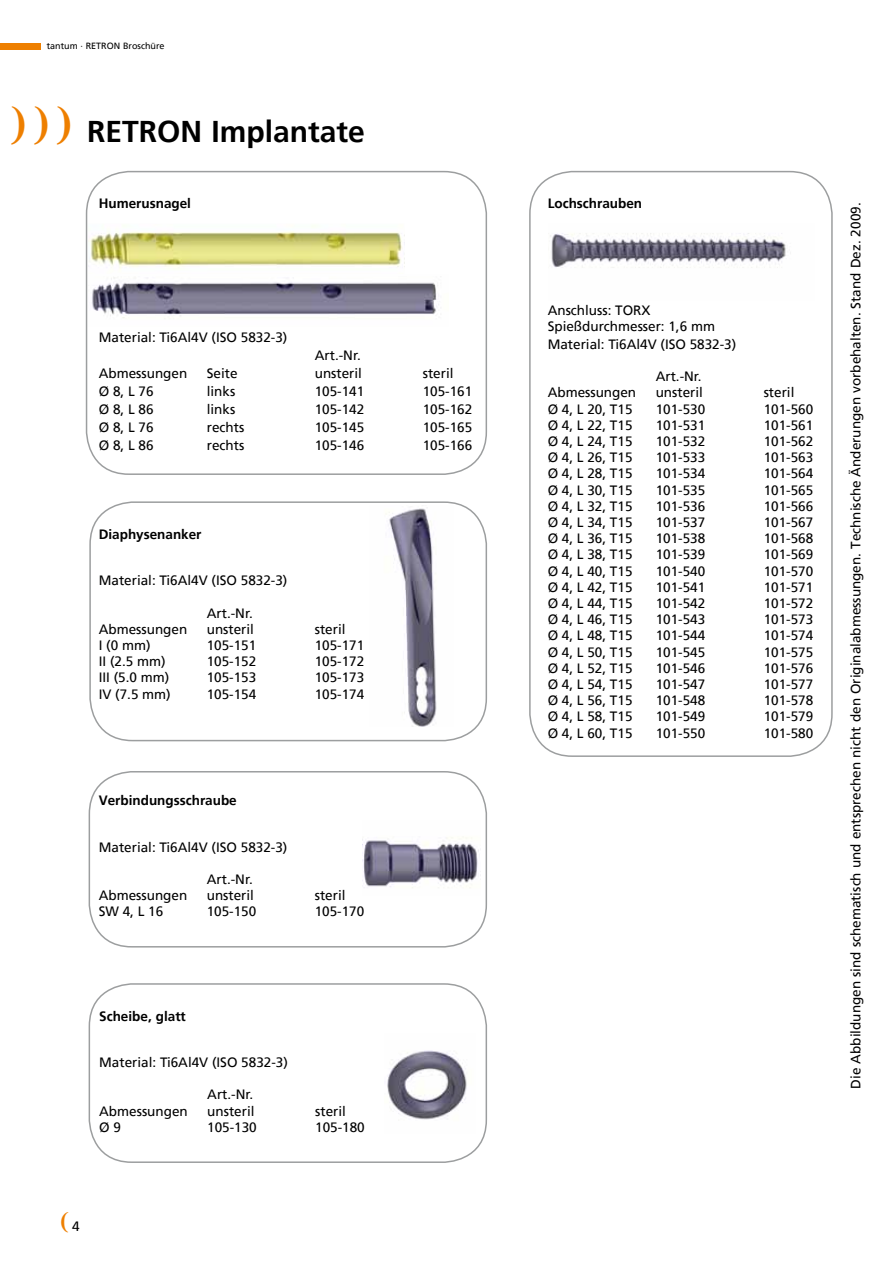
<style>
.page{position:relative;width:893px;height:1263px;background:#fff}
.page>*{position:absolute;margin:0;border:0;box-sizing:border-box;transform-origin:0 0}
.t1{font:700 30px "Frutiger";color:#000}
.t2{font:24px "Copperplate Thirty One AB";color:#ee7f00}
.t3{font:13.5px/16.2px "Frutiger";color:#000}
.t4{font:700 13.5px "Frutiger";color:#000}
.t5{font:9px "Frutiger";color:#000}
.s1{font-family:"Copperplate Thirty One AB";font-weight:400;font-size:45px;color:#ee7f00}
.s2{font-family:"Frutiger";font-size:13.5px;color:#000}
</style>
<div class="page">
<div style="left:529px;top:171px;width:304px;height:586px;border:2px solid #9c9e9f;border-radius:43px"></div>
<div style="left:86px;top:171px;width:401px;height:304px;border:2px solid #9c9e9f;border-radius:43px"></div>
<img style="left:89px;top:226px;width:316px;height:44px">
<img style="left:92px;top:277px;width:347px;height:42px">
<div style="left:89px;top:501px;width:398px;height:240px;border:2px solid #9c9e9f;border-radius:43px"></div>
<img style="left:386px;top:508px;width:51px;height:219px">
<div style="left:89px;top:771px;width:398px;height:176px;border:2px solid #9c9e9f;border-radius:43px"></div>
<img style="left:362px;top:837px;width:117px;height:51px">
<div style="left:89px;top:983px;width:398px;height:180px;border:2px solid #9c9e9f;border-radius:43px"></div>
<img style="left:387px;top:1050px;width:80px;height:70px">
<img style="left:550px;top:233px;width:236px;height:35px">
<div style="left:0;top:43px;width:41px;height:7px;background:#ee7f00"></div>
<p class="t5" style="left:47px;top:41px;width:119px">tantum · RETRON Broschüre</p>
<h1 class="t1" style="left:11px;top:114px;width:356px"><span class="s1">) ) )</span> RETRON Implantate</h1>
<p class="t4" style="left:99px;top:196px;width:94px">Humerusnagel</p>
<p class="t3" style="left:99px;top:329px;width:190px">Material: Ti6Al4V (ISO 5832-3)</p>
<p class="t3" style="left:315px;top:347px;width:48px">Art.-Nr.</p>
<p class="t3" style="left:99px;top:365px;width:90px">Abmessungen</p>
<p class="t3" style="left:207px;top:365px;width:32px">Seite</p>
<p class="t3" style="left:315px;top:365px;width:49px">unsteril</p>
<p class="t3" style="left:423px;top:365px;width:32px">steril</p>
<p class="t3" style="left:99px;top:383px;width:56px">Ø 8, L 76</p>
<p class="t3" style="left:207px;top:383px;width:30px">links</p>
<p class="t3" style="left:315px;top:383px;width:51px">105-141</p>
<p class="t3" style="left:423px;top:383px;width:51px">105-161</p>
<p class="t3" style="left:99px;top:401px;width:56px">Ø 8, L 86</p>
<p class="t3" style="left:207px;top:401px;width:30px">links</p>
<p class="t3" style="left:315px;top:401px;width:51px">105-142</p>
<p class="t3" style="left:423px;top:401px;width:51px">105-162</p>
<p class="t3" style="left:99px;top:419px;width:56px">Ø 8, L 76</p>
<p class="t3" style="left:207px;top:419px;width:39px">rechts</p>
<p class="t3" style="left:315px;top:419px;width:51px">105-145</p>
<p class="t3" style="left:423px;top:419px;width:51px">105-165</p>
<p class="t3" style="left:99px;top:437px;width:56px">Ø 8, L 86</p>
<p class="t3" style="left:207px;top:437px;width:39px">rechts</p>
<p class="t3" style="left:315px;top:437px;width:51px">105-146</p>
<p class="t3" style="left:423px;top:437px;width:51px">105-166</p>
<p class="t4" style="left:99px;top:526px;width:104px">Diaphysenanker</p>
<p class="t3" style="left:99px;top:572px;width:190px">Material: Ti6Al4V (ISO 5832-3)</p>
<p class="t3" style="left:207px;top:605px;width:48px">Art.-Nr.</p>
<p class="t3" style="left:99px;top:621px;width:90px">Abmessungen</p>
<p class="t3" style="left:207px;top:621px;width:49px">unsteril</p>
<p class="t3" style="left:315px;top:621px;width:32px">steril</p>
<p class="t3" style="left:99px;top:637px;width:53px">I (0 mm)</p>
<p class="t3" style="left:207px;top:637px;width:51px">105-151</p>
<p class="t3" style="left:315px;top:637px;width:51px">105-171</p>
<p class="t3" style="left:99px;top:653px;width:68px">II (2.5 mm)</p>
<p class="t3" style="left:207px;top:653px;width:51px">105-152</p>
<p class="t3" style="left:315px;top:653px;width:51px">105-172</p>
<p class="t3" style="left:99px;top:670px;width:72px">III (5.0 mm)</p>
<p class="t3" style="left:207px;top:670px;width:51px">105-153</p>
<p class="t3" style="left:315px;top:670px;width:51px">105-173</p>
<p class="t3" style="left:99px;top:686px;width:74px">IV (7.5 mm)</p>
<p class="t3" style="left:207px;top:686px;width:51px">105-154</p>
<p class="t3" style="left:315px;top:686px;width:51px">105-174</p>
<p class="t4" style="left:99px;top:793px;width:139px">Verbindungsschraube</p>
<p class="t3" style="left:99px;top:839px;width:190px">Material: Ti6Al4V (ISO 5832-3)</p>
<p class="t3" style="left:207px;top:871px;width:48px">Art.-Nr.</p>
<p class="t3" style="left:99px;top:887px;width:90px">Abmessungen</p>
<p class="t3" style="left:207px;top:887px;width:49px">unsteril</p>
<p class="t3" style="left:315px;top:887px;width:32px">steril</p>
<p class="t3" style="left:99px;top:904px;width:66px">SW 4, L 16</p>
<p class="t3" style="left:207px;top:904px;width:51px">105-150</p>
<p class="t3" style="left:315px;top:904px;width:51px">105-170</p>
<p class="t4" style="left:99px;top:1008px;width:88px">Scheibe, glatt</p>
<p class="t3" style="left:99px;top:1054px;width:190px">Material: Ti6Al4V (ISO 5832-3)</p>
<p class="t3" style="left:207px;top:1086px;width:48px">Art.-Nr.</p>
<p class="t3" style="left:99px;top:1103px;width:90px">Abmessungen</p>
<p class="t3" style="left:207px;top:1103px;width:49px">unsteril</p>
<p class="t3" style="left:315px;top:1103px;width:32px">steril</p>
<p class="t3" style="left:99px;top:1119px;width:23px">Ø 9</p>
<p class="t3" style="left:207px;top:1119px;width:51px">105-130</p>
<p class="t3" style="left:315px;top:1119px;width:51px">105-180</p>
<h2 class="t2" style="left:60px;top:1207px;width:22px">( <span class="s2">4</span></h2>
<p class="t4" style="left:548px;top:196px;width:96px">Lochschrauben</p>
<p class="t3" style="left:548px;top:302px;width:169px">Anschluss: TORX<br>Spießdurchmesser: 1,6 mm</p>
<p class="t3" style="left:548px;top:336px;width:190px">Material: Ti6Al4V (ISO 5832-3)</p>
<p class="t3" style="left:656px;top:368px;width:48px">Art.-Nr.</p>
<p class="t3" style="left:548px;top:385px;width:90px">Abmessungen</p>
<p class="t3" style="left:656px;top:385px;width:49px">unsteril</p>
<p class="t3" style="left:764px;top:385px;width:32px">steril</p>
<p class="t3" style="left:548px;top:401px;width:86px">Ø 4, L 20, T15</p>
<p class="t3" style="left:656px;top:401px;width:51px">101-530</p>
<p class="t3" style="left:764px;top:401px;width:51px">101-560</p>
<p class="t3" style="left:548px;top:417px;width:86px">Ø 4, L 22, T15</p>
<p class="t3" style="left:656px;top:417px;width:51px">101-531</p>
<p class="t3" style="left:764px;top:417px;width:51px">101-561</p>
<p class="t3" style="left:548px;top:433px;width:86px">Ø 4, L 24, T15</p>
<p class="t3" style="left:656px;top:433px;width:51px">101-532</p>
<p class="t3" style="left:764px;top:433px;width:51px">101-562</p>
<p class="t3" style="left:548px;top:449px;width:86px">Ø 4, L 26, T15</p>
<p class="t3" style="left:656px;top:449px;width:51px">101-533</p>
<p class="t3" style="left:764px;top:449px;width:51px">101-563</p>
<p class="t3" style="left:548px;top:466px;width:86px">Ø 4, L 28, T15</p>
<p class="t3" style="left:656px;top:466px;width:51px">101-534</p>
<p class="t3" style="left:764px;top:466px;width:51px">101-564</p>
<p class="t3" style="left:548px;top:482px;width:86px">Ø 4, L 30, T15</p>
<p class="t3" style="left:656px;top:482px;width:51px">101-535</p>
<p class="t3" style="left:764px;top:482px;width:51px">101-565</p>
<p class="t3" style="left:548px;top:498px;width:86px">Ø 4, L 32, T15</p>
<p class="t3" style="left:656px;top:498px;width:51px">101-536</p>
<p class="t3" style="left:764px;top:498px;width:51px">101-566</p>
<p class="t3" style="left:548px;top:514px;width:86px">Ø 4, L 34, T15</p>
<p class="t3" style="left:656px;top:514px;width:51px">101-537</p>
<p class="t3" style="left:764px;top:514px;width:51px">101-567</p>
<p class="t3" style="left:548px;top:530px;width:86px">Ø 4, L 36, T15</p>
<p class="t3" style="left:656px;top:530px;width:51px">101-538</p>
<p class="t3" style="left:764px;top:530px;width:51px">101-568</p>
<p class="t3" style="left:548px;top:547px;width:86px">Ø 4, L 38, T15</p>
<p class="t3" style="left:656px;top:547px;width:51px">101-539</p>
<p class="t3" style="left:764px;top:547px;width:51px">101-569</p>
<p class="t3" style="left:548px;top:563px;width:86px">Ø 4, L 40, T15</p>
<p class="t3" style="left:656px;top:563px;width:51px">101-540</p>
<p class="t3" style="left:764px;top:563px;width:51px">101-570</p>
<p class="t3" style="left:548px;top:579px;width:86px">Ø 4, L 42, T15</p>
<p class="t3" style="left:656px;top:579px;width:51px">101-541</p>
<p class="t3" style="left:764px;top:579px;width:51px">101-571</p>
<p class="t3" style="left:548px;top:595px;width:86px">Ø 4, L 44, T15</p>
<p class="t3" style="left:656px;top:595px;width:51px">101-542</p>
<p class="t3" style="left:764px;top:595px;width:51px">101-572</p>
<p class="t3" style="left:548px;top:611px;width:86px">Ø 4, L 46, T15</p>
<p class="t3" style="left:656px;top:611px;width:51px">101-543</p>
<p class="t3" style="left:764px;top:611px;width:51px">101-573</p>
<p class="t3" style="left:548px;top:628px;width:86px">Ø 4, L 48, T15</p>
<p class="t3" style="left:656px;top:628px;width:51px">101-544</p>
<p class="t3" style="left:764px;top:628px;width:51px">101-574</p>
<p class="t3" style="left:548px;top:644px;width:86px">Ø 4, L 50, T15</p>
<p class="t3" style="left:656px;top:644px;width:51px">101-545</p>
<p class="t3" style="left:764px;top:644px;width:51px">101-575</p>
<p class="t3" style="left:548px;top:660px;width:86px">Ø 4, L 52, T15</p>
<p class="t3" style="left:656px;top:660px;width:51px">101-546</p>
<p class="t3" style="left:764px;top:660px;width:51px">101-576</p>
<p class="t3" style="left:548px;top:676px;width:86px">Ø 4, L 54, T15</p>
<p class="t3" style="left:656px;top:676px;width:51px">101-547</p>
<p class="t3" style="left:764px;top:676px;width:51px">101-577</p>
<p class="t3" style="left:548px;top:692px;width:86px">Ø 4, L 56, T15</p>
<p class="t3" style="left:656px;top:692px;width:51px">101-548</p>
<p class="t3" style="left:764px;top:692px;width:51px">101-578</p>
<p class="t3" style="left:548px;top:709px;width:86px">Ø 4, L 58, T15</p>
<p class="t3" style="left:656px;top:709px;width:51px">101-549</p>
<p class="t3" style="left:764px;top:709px;width:51px">101-579</p>
<p class="t3" style="left:548px;top:725px;width:86px">Ø 4, L 60, T15</p>
<p class="t3" style="left:656px;top:725px;width:51px">101-550</p>
<p class="t3" style="left:764px;top:725px;width:51px">101-580</p>
<p class="t3" style="left:848px;top:1089px;width:887px;rotate:-90deg">Die Abbildungen sind schematisch und entsprechen nicht den Originalabmessungen. Technische Änderungen vorbehalten. Stand Dez. 2009.</p>
</div>
